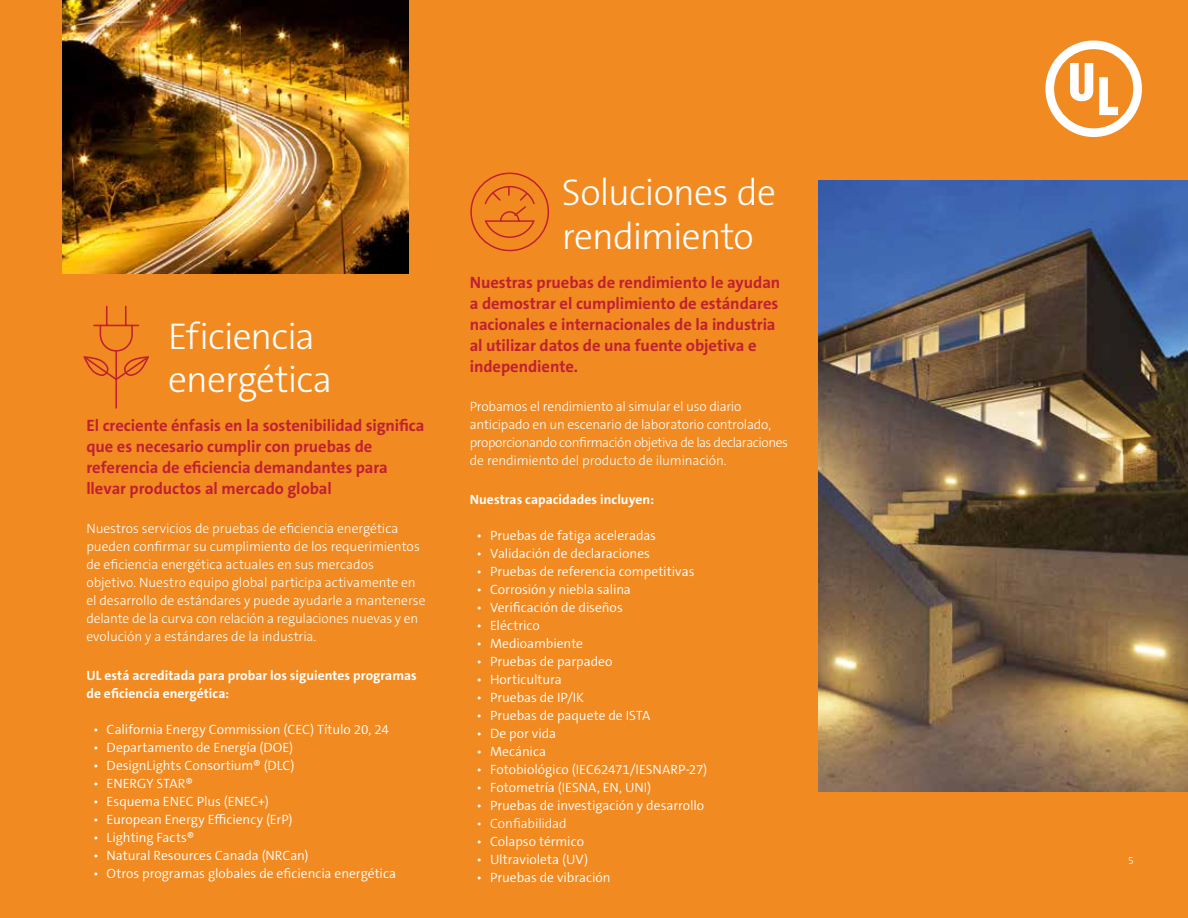
<style>
.page{position:relative;width:1188px;height:918px;background:#f18a21}
.page>*{position:absolute;margin:0;border:0;box-sizing:border-box;transform-origin:0 0}
.t1{font:300 37.5px/43.5px "The Sans C5";letter-spacing:-.02em;color:#fff}
.t2{font:700 16.5px/21px "The Sans C5";letter-spacing:-.005em;color:#c02032}
.t3{font:300 13.5px "The Sans C5";letter-spacing:-.005em;color:#fff}
.t4{font:300 13.5px/18px "The Sans C5";letter-spacing:-.01em;color:#fff}
.t5{font:700 13.5px/18px "The Sans C5";letter-spacing:.005em;color:#fff}
.t6{font:300 10.5px "The Sans C5";color:#fff}
</style>
<div class="page">
<img style="left:819px;top:180px;width:369px;height:612px">
<div style="left:470px;top:173px;width:79px;height:78px;border:1px solid #c02032;border-radius:50%"></div>
<svg style="left:484px;top:186px;width:51px;height:52px"></svg>
<img style="left:63px;top:0;width:345px;height:273px">
<hr style="left:115px;top:351px;width:2px;height:57px;background:#c02032">
<svg style="left:83px;top:306px;width:66px;height:76px"></svg>
<hr style="left:94px;top:325px;width:44px;height:1px;background:#c02032">
<svg style="left:1045px;top:40px;width:97px;height:97px"></svg>
<h1 class="t1" style="left:168px;top:314px;width:166px">Eficiencia energética</h1>
<p class="t2" style="left:86px;top:415px;width:340px">El creciente énfasis en la sostenibilidad significa que es necesario cumplir con pruebas de referencia de eficiencia demandantes para llevar productos al mercado global</p>
<p class="t4" style="left:86px;top:520px;width:341px">Nuestros servicios de pruebas de eficiencia energética pueden confirmar su cumplimiento de los requerimientos de eficiencia energética actuales en sus mercados objetivo. Nuestro equipo global participa activamente en el desarrollo de estándares y puede ayudarle a mantenerse delante de la curva con relación a regulaciones nuevas y en evolución y a estándares de la industria.</p>
<p class="t5" style="left:86px;top:667px;width:332px">UL está acreditada para probar los siguientes programas de eficiencia energética:</p>
<p class="t3" style="left:93px;top:721px;width:297px">• California Energy Commission (CEC) Título 20, 24</p>
<p class="t3" style="left:93px;top:739px;width:202px">• Departamento de Energía (DOE)</p>
<p class="t3" style="left:93px;top:757px;width:203px">• DesignLights Consortium® (DLC)</p>
<p class="t3" style="left:93px;top:775px;width:101px">• ENERGY STAR®</p>
<p class="t3" style="left:93px;top:793px;width:177px">• Esquema ENEC Plus (ENEC+)</p>
<p class="t3" style="left:93px;top:811px;width:201px">• European Energy Efficiency (ErP)</p>
<p class="t3" style="left:93px;top:829px;width:103px">• Lighting Facts®</p>
<p class="t3" style="left:93px;top:847px;width:217px">• Natural Resources Canada (NRCan)</p>
<p class="t3" style="left:93px;top:865px;width:304px">• Otros programas globales de eficiencia energética</p>
<h1 class="t1" style="left:562px;top:171px;width:216px">Soluciones de rendimiento</h1>
<p class="t2" style="left:470px;top:272px;width:312px">Nuestras pruebas de rendimiento le ayudan a demostrar el cumplimiento de estándares nacionales e internacionales de la industria al utilizar datos de una fuente objetiva e independiente.</p>
<p class="t4" style="left:470px;top:398px;width:320px">Probamos el rendimiento al simular el uso diario anticipado en un escenario de laboratorio controlado, proporcionando confirmación objetiva de las declaraciones de rendimiento del producto de iluminación.</p>
<p class="t5" style="left:470px;top:490px;width:186px">Nuestras capacidades incluyen:</p>
<p class="t3" style="left:477px;top:527px;width:181px">• Pruebas de fatiga aceleradas</p>
<p class="t3" style="left:477px;top:545px;width:175px">• Validación de declaraciones</p>
<p class="t3" style="left:477px;top:563px;width:219px">• Pruebas de referencia competitivas</p>
<p class="t3" style="left:477px;top:581px;width:156px">• Corrosión y niebla salina</p>
<p class="t3" style="left:477px;top:599px;width:148px">• Verificación de diseños</p>
<p class="t3" style="left:477px;top:617px;width:65px">• Eléctrico</p>
<p class="t3" style="left:477px;top:635px;width:108px">• Medioambiente</p>
<p class="t3" style="left:477px;top:653px;width:138px">• Pruebas de parpadeo</p>
<p class="t3" style="left:477px;top:671px;width:87px">• Horticultura</p>
<p class="t3" style="left:477px;top:689px;width:109px">• Pruebas de IP/IK</p>
<p class="t3" style="left:477px;top:707px;width:175px">• Pruebas de paquete de ISTA</p>
<p class="t3" style="left:477px;top:725px;width:81px">• De por vida</p>
<p class="t3" style="left:477px;top:743px;width:71px">• Mecánica</p>
<p class="t3" style="left:477px;top:761px;width:232px">• Fotobiológico (IEC62471/IESNARP-27)</p>
<p class="t3" style="left:477px;top:779px;width:176px">• Fotometría (IESNA, EN, UNI)</p>
<p class="t3" style="left:477px;top:797px;width:229px">• Pruebas de investigación y desarrollo</p>
<p class="t4" style="left:477px;top:814px;width:92px">• Confiabilidad</p>
<p class="t3" style="left:477px;top:833px;width:109px">• Colapso térmico</p>
<p class="t3" style="left:477px;top:851px;width:113px">• Ultravioleta (UV)</p>
<p class="t3" style="left:477px;top:869px;width:136px">• Pruebas de vibración</p>
<p class="t6" style="left:1128px;top:854px;width:7px">5</p>
</div>
